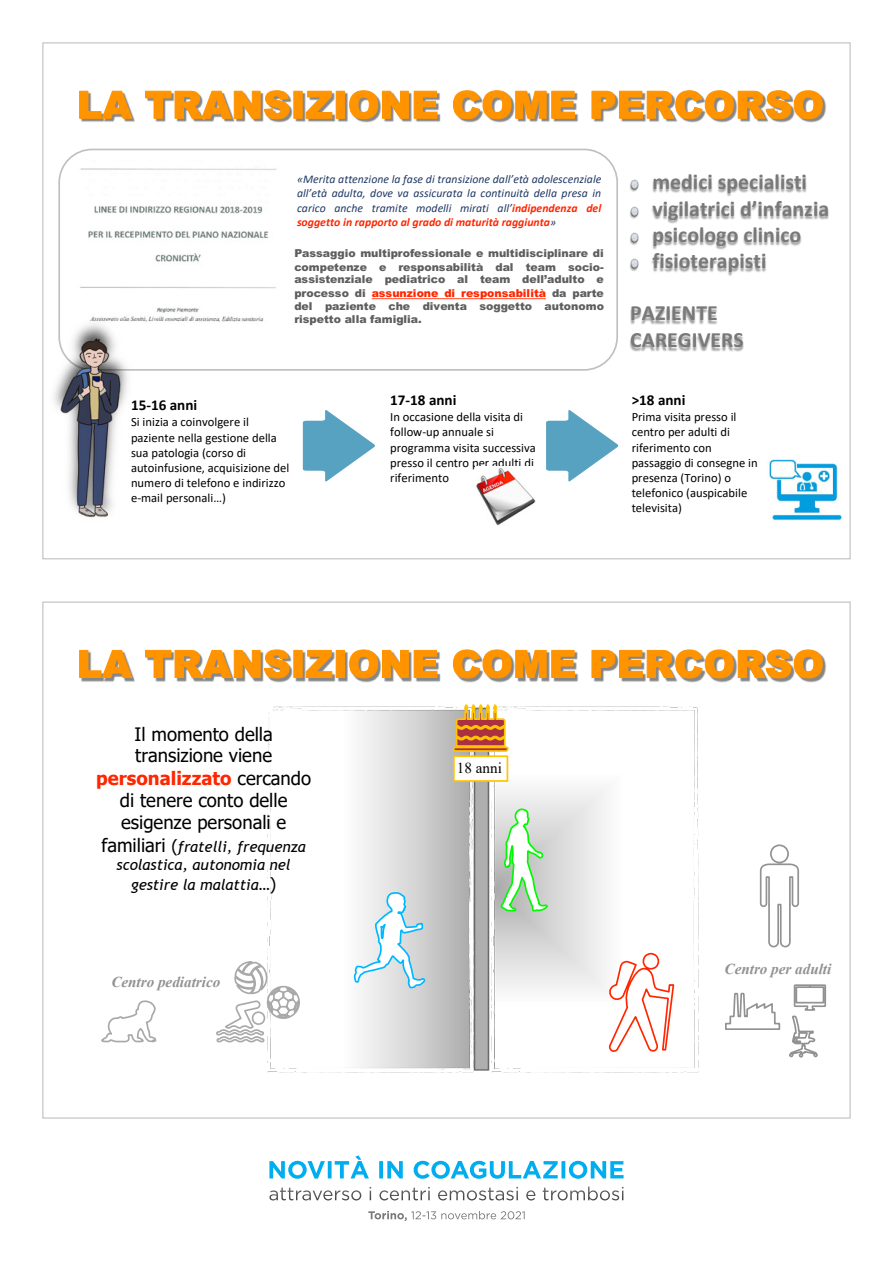
<style>
.page{position:relative;width:893px;height:1263px;background:#fff}
.page>*{position:absolute;margin:0;border:0;box-sizing:border-box;transform-origin:0 0}
.t1{font:700 21.9px/26.4px "Calibri";color:#797979}
.t2{font:18.45px/22px "Tahoma";color:#000;text-align:center}
.t3{font:italic 15.15px/18.6px "Trebuchet MS";color:#000;text-align:center}
.t4{font:italic 700 15.15px "Times New Roman";color:#919191}
.t5{font:700 15.15px "Calibri";color:#000}
.t6{font:15.15px "Times New Roman";color:#000}
.t7{font:12.6px/15.1px "Calibri";color:#000}
.t8{font:italic 11.7px/14.2px "Calibri";letter-spacing:.005em;color:#203864;text-align:justify}
.t9{font:900 10.95px/13px "Arial";letter-spacing:-.005em;color:#5e5e5e;text-align:justify}
.s1{font-weight:700;color:#ff2600}
.s2{color:#ff2600}
.s3{font-family:"Tahoma";font-style:normal;font-size:18.45px}
.s4{font-family:"Tahoma";font-style:normal;font-size:16.8px}
</style>
<div class="page">
<svg style="left:269px;top:1187px;width:157px;height:13px"></svg>
<svg style="left:269px;top:1155px;width:354px;height:24px"></svg>
<svg style="left:368px;top:1211px;width:157px;height:10px"></svg>
<div style="left:58px;top:149px;width:560px;height:222px;border:2px solid #c0c0c0;border-radius:33px"></div>
<img style="left:80px;top:168px;width:196px;height:154px">
<svg style="left:372px;top:298px;width:174px;height:1px"></svg>
<img style="left:615px;top:169px;width:214px;height:183px">
<svg style="left:630px;top:180px;width:9px;height:9px"></svg>
<svg style="left:630px;top:207px;width:9px;height:9px"></svg>
<svg style="left:630px;top:233px;width:9px;height:9px"></svg>
<svg style="left:630px;top:259px;width:9px;height:9px"></svg>
<img style="left:81px;top:97px;width:745px;height:26px">
<svg style="left:79px;top:90px;width:744px;height:30px"></svg>
<svg style="left:303px;top:410px;width:72px;height:72px"></svg>
<img style="left:58px;top:306px;width:169px;height:65px">
<img style="left:54px;top:331px;width:156px;height:187px">
<svg style="left:546px;top:410px;width:72px;height:72px"></svg>
<img style="left:476px;top:468px;width:60px;height:57px">
<img style="left:768px;top:459px;width:74px;height:62px">
<img style="left:492px;top:706px;width:206px;height:366px">
<img style="left:267px;top:706px;width:207px;height:366px">
<img style="left:81px;top:656px;width:745px;height:26px">
<svg style="left:79px;top:649px;width:744px;height:30px"></svg>
<div style="left:474px;top:708px;width:14px;height:362px;background:#000;opacity:.32"></div>
<div style="left:454px;top:756px;width:53px;height:25px;background:#fff"></div>
<div style="left:453px;top:755px;width:55px;height:27px;border:2px solid #ffc400"></div>
<svg style="left:501px;top:786px;width:48px;height:127px"></svg>
<svg style="left:354px;top:890px;width:71px;height:105px"></svg>
<svg style="left:607px;top:952px;width:68px;height:104px"></svg>
<svg style="left:452px;top:704px;width:57px;height:49px;background:#d69759"></svg>
<svg style="left:101px;top:1000px;width:56px;height:43px"></svg>
<svg style="left:216px;top:960px;width:85px;height:83px"></svg>
<svg style="left:725px;top:844px;width:102px;height:214px"></svg>
<p class="t8" style="left:297px;top:171px;width:306px">«Merita attenzione la fase di transizione dall’età adolescenziale all’età adulta, dove va assicurata la continuità della presa in carico anche tramite modelli mirati all’<span class="s1">indipendenza del soggetto in rapporto al grado di maturità raggiunta</span>»</p>
<p class="t9" style="left:294px;top:246px;width:311px">Passaggio multiprofessionale e multidisciplinare di competenze e responsabilità dal team socio&shy;assistenziale pediatrico al team dell’adulto e processo di <span class="s2">assunzione di responsabilità</span> da parte del paziente che diventa soggetto autonomo rispetto alla famiglia.</p>
<p class="t5" style="left:131px;top:395px;width:68px">15-16 anni</p>
<p class="t7" style="left:131px;top:414px;width:160px">Si inizia a coinvolgere il paziente nella gestione della sua patologia (corso di autoinfusione, acquisizione del numero di telefono e indirizzo e-mail personali…)</p>
<p class="t5" style="left:390px;top:390px;width:68px">17-18 anni</p>
<p class="t7" style="left:390px;top:409px;width:147px">In occasione della visita di follow-up annuale si programma visita successiva presso il centro per adulti di riferimento</p>
<p class="t1" style="left:652px;top:168px;width:178px">medici specialisti vigilatrici d’infanzia psicologo clinico fisioterapisti</p>
<p class="t1" style="left:630px;top:299px;width:115px;line-height:27px">PAZIENTE<br>CAREGIVERS</p>
<p class="t5" style="left:632px;top:390px;width:55px">&gt;18 anni</p>
<p class="t7" style="left:632px;top:409px;width:128px">Prima visita presso il centro per adulti di riferimento con passaggio di consegne in presenza (Torino) o telefonico (auspicabile televisita)</p>
<p class="t2" style="left:96px;top:724px;width:216px">Il momento della transizione viene <span class="s1">personalizzato</span> cercando di tenere conto delle esigenze personali e</p>
<p class="t3" style="left:101px;top:837px;width:206px"><span class="s3">familiari</span> <span class="s4">(</span>fratelli, frequenza scolastica, autonomia nel</p>
<p class="t3" style="left:131px;top:876px;width:147px">gestire la malattia…<span class="s4">)</span></p>
<p class="t4" style="left:111px;top:971px;width:110px">Centro pediatrico</p>
<p class="t6" style="left:457px;top:758px;width:46px">18 anni</p>
<p class="t4" style="left:725px;top:958px;width:108px">Centro per adulti</p>
</div>
